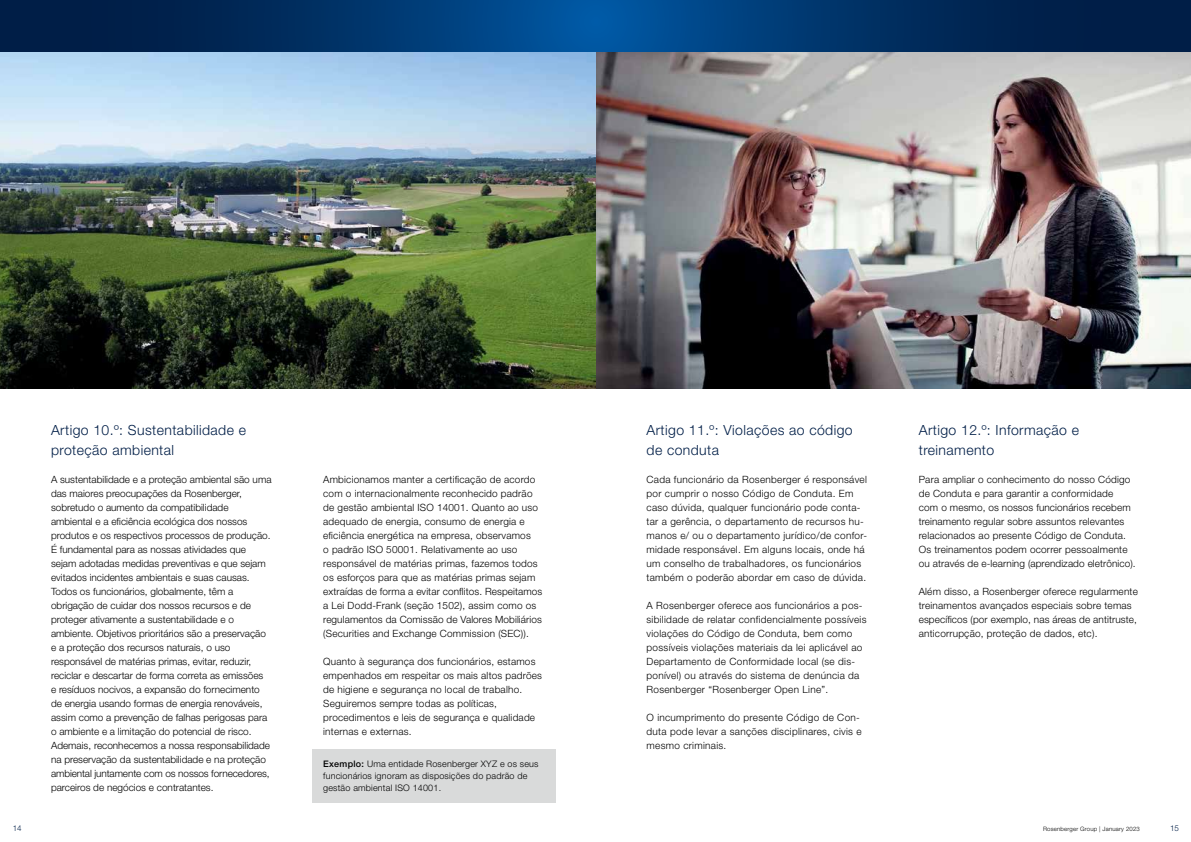
<style>
.page{position:relative;width:1191px;height:842px;background:#fff}
.page>*{position:absolute;margin:0;border:0;box-sizing:border-box;transform-origin:0 0}
.t1{font:300 14px/20px "Helvetica Neue LT Pro";letter-spacing:.03em;color:#001e47}
.t2{font:300 10px/14px "Helvetica Neue LT Pro";letter-spacing:.02em;color:#000}
.t3{font:300 10px/14px "Helvetica Neue LT Pro";color:#000}
.t4{font:300 9px/12px "Helvetica Neue LT Pro";letter-spacing:.02em;color:#000}
.t5{font:300 8px "Helvetica Neue LT Pro";color:#001e47}
.t6{font:300 6px "Helvetica Neue LT Pro";letter-spacing:.03em;color:#000}
.s1{font-weight:500}
</style>
<div class="page">
<img style="left:0;top:51px;width:1191px;height:337px">
<div style="left:312px;top:749px;width:244px;height:53px;background:#d9dada"></div>
<svg style="left:0;top:0;width:1191px;height:51px;background:#003267"></svg>
<h1 class="t1" style="left:51px;top:420px;width:196px">Artigo 10.º: Sustentabilidade e proteção ambiental</h1>
<p class="t3" style="left:51px;top:472px;width:222px">A sustentabilidade e a proteção ambiental são uma das maiores preocupações da Rosenberger, sobretudo o aumento da compatibilidade ambiental e a eficiência ecológica dos nossos produtos e os respectivos processos de produção.<br>É fundamental para as nossas atividades que sejam adotadas medidas preventivas e que sejam evitados incidentes ambientais e suas causas.<br>Todos os funcionários, globalmente, têm a obrigação de cuidar dos nossos recursos e de proteger ativamente a sustentabilidade e o ambiente. Objetivos prioritários são a preservação e a proteção dos recursos naturais, o uso responsável de matérias primas, evitar, reduzir, reciclar e descartar de forma correta as emissões<br>e resíduos nocivos, a expansão do fornecimento de energia usando formas de energia renováveis, assim como a prevenção de falhas perigosas para o ambiente e a limitação do potencial de risco.<br>Ademais, reconhecemos a nossa responsabilidade na preservação da sustentabilidade e na proteção ambiental juntamente com os nossos fornecedores, parceiros de negócios e contratantes.</p>
<p class="t2" style="left:323px;top:473px;width:221px">Ambicionamos manter a certificação de acordo com o internacionalmente reconhecido padrão de gestão ambiental ISO 14001. Quanto ao uso adequado de energia, consumo de energia e eficiência energética na empresa, observamos<br>o padrão ISO 50001. Relativamente ao uso responsável de matérias primas, fazemos todos os esforços para que as matérias primas sejam extraídas de forma a evitar conflitos. Respeitamos a Lei Dodd-Frank (seção 1502), assim como os regulamentos da Comissão de Valores Mobiliários (Securities and Exchange Commission (SEC)).</p>
<p class="t2" style="left:323px;top:655px;width:220px">Quanto à segurança dos funcionários, estamos empenhados em respeitar os mais altos padrões de higiene e segurança no local de trabalho.<br>Seguiremos sempre todas as políticas, procedimentos e leis de segurança e qualidade internas e externas.</p>
<p class="t4" style="left:323px;top:757px;width:217px"><span class="s1">Exemplo:</span> Uma entidade Rosenberger XYZ e os seus funcionários ignoram as disposições do padrão de gestão ambiental ISO 14001.</p>
<h1 class="t1" style="left:646px;top:420px;width:208px">Artigo 11.º: Violações ao código de conduta</h1>
<p class="t2" style="left:646px;top:472px;width:222px">Cada funcionário da Rosenberger é responsável por cumprir o nosso Código de Conduta. Em caso dúvida, qualquer funcionário pode conta&shy;tar a gerência, o departamento de recursos hu&shy;manos e/ ou o departamento jurídico/de confor&shy;midade responsável. Em alguns locais, onde há um conselho de trabalhadores, os funcionários também o poderão abordar em caso de dúvida.</p>
<p class="t2" style="left:646px;top:598px;width:221px">A Rosenberger oferece aos funcionários a pos&shy;sibilidade de relatar confidencialmente possíveis violações do Código de Conduta, bem como possíveis violações materiais da lei aplicável ao Departamento de Conformidade local (se dis&shy;ponível) ou através do sistema de denúncia da Rosenberger “Rosenberger Open Line”.</p>
<p class="t2" style="left:646px;top:710px;width:217px">O incumprimento do presente Código de Con&shy;duta pode levar a sanções disciplinares, civis e mesmo criminais.</p>
<h1 class="t1" style="left:918px;top:420px;width:162px">Artigo 12.º: Informação e treinamento</h1>
<p class="t2" style="left:918px;top:472px;width:218px">Para ampliar o conhecimento do nosso Código de Conduta e para garantir a conformidade<br>com o mesmo, os nossos funcionários recebem treinamento regular sobre assuntos relevantes relacionados ao presente Código de Conduta.<br>Os treinamentos podem ocorrer pessoalmente ou através de e-learning (aprendizado eletrônico).</p>
<p class="t2" style="left:918px;top:584px;width:221px">Além disso, a Rosenberger oferece regularmente treinamentos avançados especiais sobre temas específicos (por exemplo, nas áreas de antitruste, anticorrupção, proteção de dados, etc).</p>
<p class="t5" style="left:13px;top:823px;width:10px">14</p>
<p class="t6" style="left:1043px;top:825px;width:98px">Rosenberger Group | January 2023</p>
<p class="t5" style="left:1170px;top:823px;width:10px">15</p>
</div>
